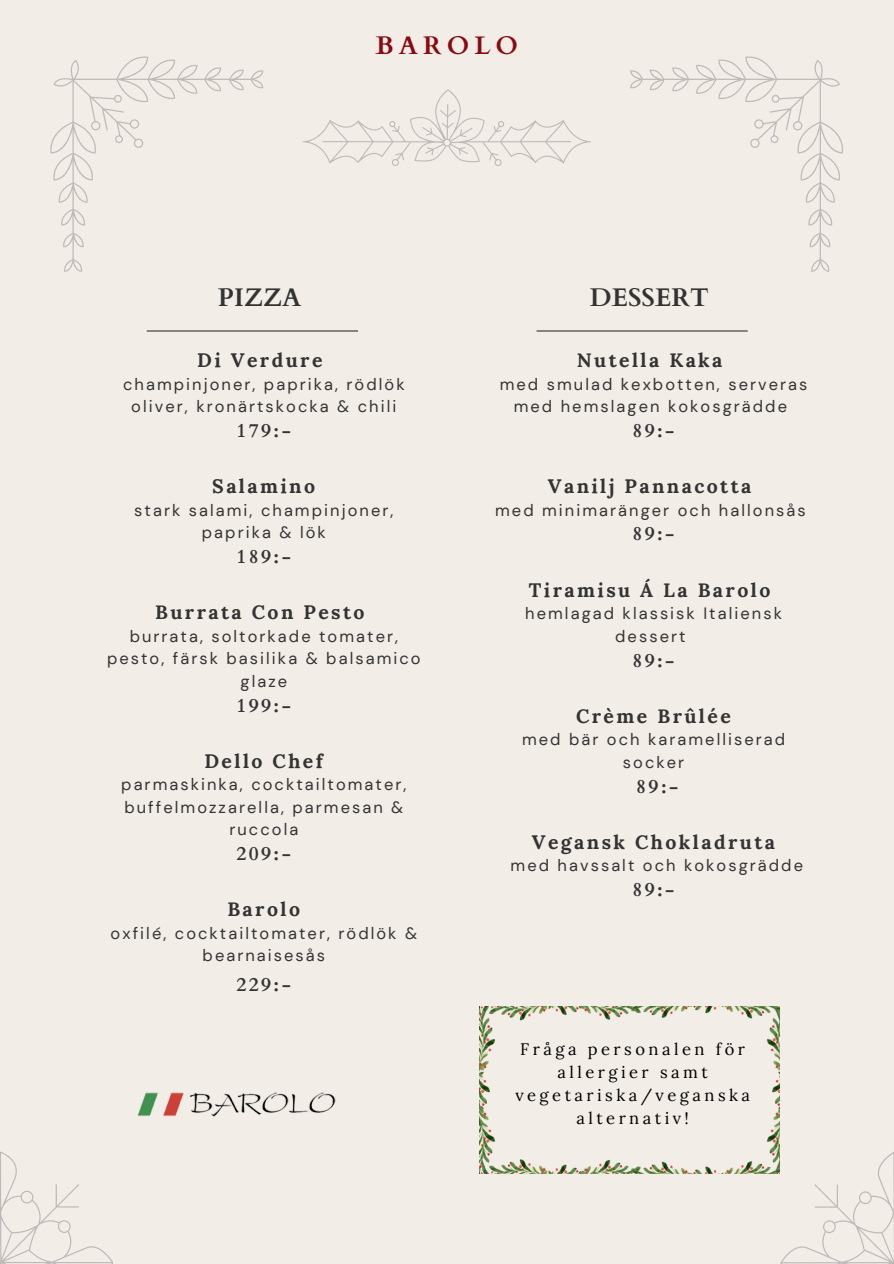
<style>
.page{position:relative;width:894px;height:1264px;background:#fff}
.page>*{position:absolute;margin:0;border:0;box-sizing:border-box;transform-origin:0 0}
.t1{font:700 25.5px "Cardo";color:#333}
.t2{font:700 25.35px "Cardo";letter-spacing:.2em;color:#8a0a11}
.t3{font:700 19.5px "Lora";letter-spacing:.125em;color:#333}
.t4{font:700 19.5px "Cardo";letter-spacing:.125em;color:#333}
.t5{font:16.5px/22.5px "DM Sans";letter-spacing:.125em;color:#333;text-align:center}
.t6{font:16.5px/22.8px "Lora";letter-spacing:.21em;color:#000;text-align:center}
</style>
<div class="page">
<div style="left:0;top:0;width:893px;height:1263px;background:#f2ede7"></div>
<svg style="left:302px;top:89px;width:288px;height:77px"></svg>
<svg style="left:0;top:1151px;width:113px;height:112px"></svg>
<svg style="left:780px;top:1152px;width:113px;height:111px"></svg>
<svg style="left:50px;top:56px;width:213px;height:215px"></svg>
<svg style="left:630px;top:56px;width:213px;height:215px"></svg>
<hr style="left:147px;top:330px;width:210px;height:1px;background:#333">
<hr style="left:536px;top:330px;width:211px;height:1px;background:#333">
<img style="left:479px;top:1006px;width:300px;height:167px">
<img style="left:137px;top:1092px;width:199px;height:25px">
<p class="t2" style="left:375px;top:29px;width:144px">BAROLO</p>
<p class="t1" style="left:218px;top:281px;width:85px">PIZZA</p>
<p class="t1" style="left:589px;top:281px;width:120px">DESSERT</p>
<p class="t3" style="left:197px;top:347px;width:127px">Di Verdure</p>
<p class="t5" style="left:123px;top:373px;width:283px">champinjoner, paprika, rödlök oliver, kronärtskocka &amp; chili</p>
<h1 class="t4" style="left:236px;top:417px;width:56px">179:-</h1>
<h1 class="t3" style="left:212px;top:473px;width:104px">Salamino</h1>
<p class="t5" style="left:134px;top:499px;width:260px">stark salami, champinjoner, paprika &amp; lök</p>
<p class="t4" style="left:236px;top:543px;width:56px">189:-</p>
<p class="t3" style="left:155px;top:599px;width:211px">Burrata Con Pesto</p>
<p class="t5" style="left:107px;top:625px;width:315px">burrata, soltorkade tomater, pesto, färsk basilika &amp; balsamico glaze</p>
<p class="t4" style="left:236px;top:692px;width:56px">199:-</p>
<p class="t3" style="left:204px;top:748px;width:120px">Dello Chef</p>
<p class="t5" style="left:121px;top:773px;width:286px">parmaskinka, cocktailtomater, buffelmozzarella, parmesan &amp; ruccola</p>
<p class="t4" style="left:236px;top:840px;width:56px">209:-</p>
<p class="t3" style="left:227px;top:896px;width:74px">Barolo</p>
<p class="t5" style="left:111px;top:922px;width:308px">oxfilé, cocktailtomater, rödlök &amp; bearnaisesås</p>
<p class="t4" style="left:236px;top:971px;width:56px">229:-</p>
<p class="t3" style="left:576px;top:347px;width:147px">Nutella Kaka</p>
<p class="t5" style="left:499px;top:373px;width:309px">med smulad kexbotten, serveras med hemslagen kokosgrädde</p>
<p class="t4" style="left:632px;top:417px;width:44px">89:-</p>
<p class="t3" style="left:547px;top:473px;width:205px">Vanilj Pannacotta</p>
<p class="t5" style="left:495px;top:499px;width:312px">med minimaränger och hallonsås</p>
<p class="t4" style="left:632px;top:521px;width:44px">89:-</p>
<p class="t3" style="left:528px;top:577px;width:243px">Tiramisu Á La Barolo</p>
<p class="t5" style="left:525px;top:602px;width:258px">hemlagad klassisk Italiensk dessert</p>
<p class="t4" style="left:632px;top:647px;width:44px">89:-</p>
<p class="t3" style="left:576px;top:703px;width:156px">Crème Brûlée</p>
<p class="t5" style="left:522px;top:728px;width:265px">med bär och karamelliserad socker</p>
<p class="t4" style="left:636px;top:773px;width:44px">89:-</p>
<p class="t3" style="left:531px;top:829px;width:245px">Vegansk Chokladruta</p>
<p class="t5" style="left:510px;top:854px;width:294px">med havssalt och kokosgrädde</p>
<p class="t4" style="left:632px;top:876px;width:44px">89:-</p>
<p class="t6" style="left:515px;top:1037px;width:236px">Fråga personalen för allergier samt vegetariska/veganska alternativ!</p>
</div>
